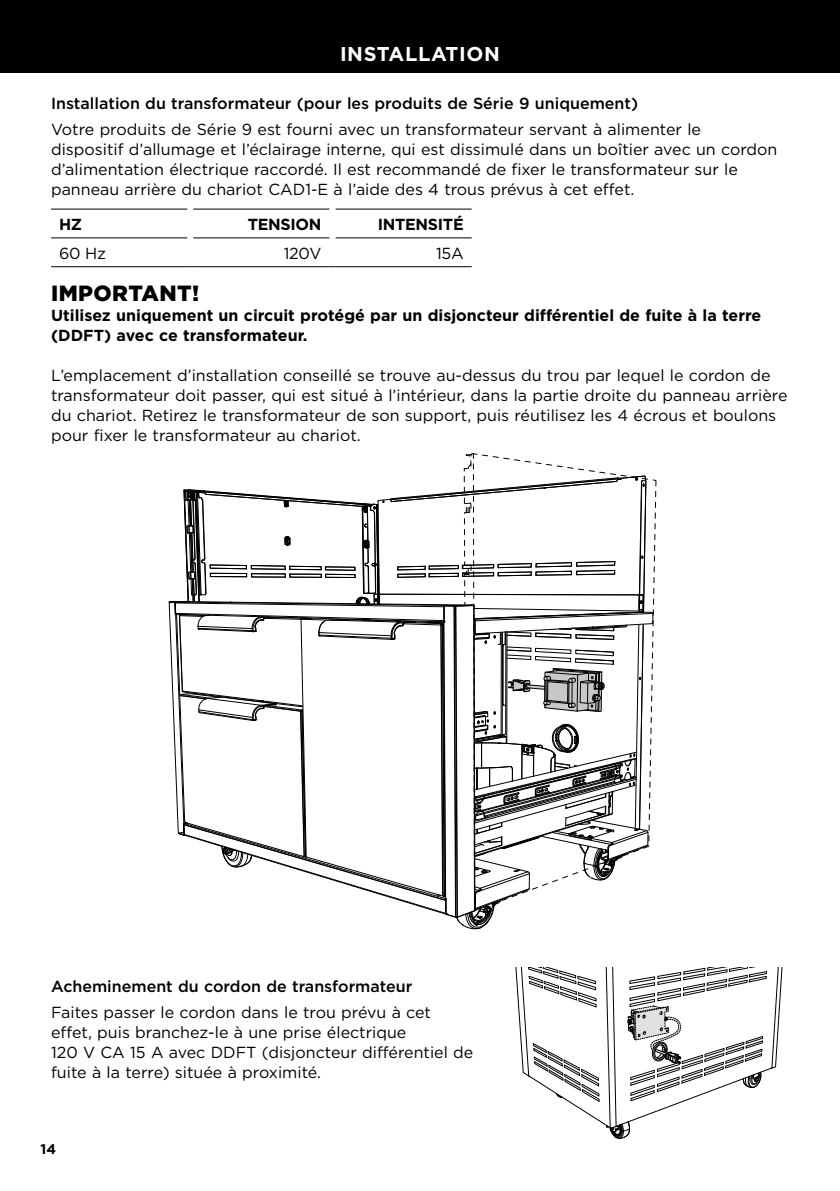
<style>
.page{position:relative;width:840px;height:1191px;background:#fff}
.page>*{position:absolute;margin:0;border:0;box-sizing:border-box;transform-origin:0 0}
.t1{font:900 22px "Gotham";letter-spacing:.02em;color:#000}
.t2{font:700 20px "Gotham";letter-spacing:.03em;color:#fff}
.t3{font:16px/20px "Gotham";color:#000}
.t4{font:700 16px/20px "Gotham";color:#000}
.t5{font:500 16px "Gotham";color:#000}
.t6{font:700 16px "Gotham";letter-spacing:-.02em;color:#000}
.t7{font:700 14px "Gotham";color:#000}
</style>
<div class="page">
<div style="left:0;top:0;width:839px;height:73px;background:#000"></div>
<hr style="left:51px;top:209px;width:136px;height:1px;background:#000">
<hr style="left:193px;top:209px;width:136px;height:1px;background:#000">
<hr style="left:335px;top:209px;width:136px;height:1px;background:#000">
<hr style="left:51px;top:237px;width:136px;height:1px;background:#000">
<hr style="left:193px;top:237px;width:136px;height:1px;background:#000">
<hr style="left:335px;top:237px;width:136px;height:1px;background:#000">
<hr style="left:51px;top:266px;width:136px;height:1px;background:#000">
<hr style="left:193px;top:266px;width:136px;height:1px;background:#000">
<hr style="left:335px;top:266px;width:136px;height:1px;background:#000">
<svg style="left:169px;top:453px;width:486px;height:476px"></svg>
<svg style="left:515px;top:967px;width:268px;height:172px"></svg>
<p class="t2" style="left:340px;top:41px;width:161px">INSTALLATION</p>
<p class="t5" style="left:51px;top:93px;width:588px">Installation du transformateur (pour les produits de Série 9 uniquement)</p>
<p class="t3" style="left:51px;top:119px;width:727px">Votre produits de Série 9 est fourni avec un transformateur servant à alimenter le dispositif d’allumage et l’éclairage interne, qui est dissimulé dans un boîtier avec un cordon d’alimentation électrique raccordé. Il est recommandé de fixer le transformateur sur le panneau arrière du chariot CAD1-E à l’aide des 4 trous prévus à cet effet.</p>
<p class="t4" style="left:59px;top:214px;width:25px">HZ</p>
<p class="t6" style="left:247px;top:214px;width:75px">TENSION</p>
<p class="t6" style="left:377px;top:214px;width:87px">INTENSITÉ</p>
<p class="t3" style="left:59px;top:243px;width:48px">60 Hz</p>
<p class="t3" style="left:283px;top:243px;width:39px">120V</p>
<p class="t3" style="left:436px;top:243px;width:29px">15A</p>
<h1 class="t1" style="left:51px;top:278px;width:150px">IMPORTANT!</h1>
<p class="t4" style="left:51px;top:305px;width:711px">Utilisez uniquement un circuit protégé par un disjoncteur différentiel de fuite à la terre (DDFT) avec ce transformateur.</p>
<p class="t3" style="left:51px;top:365px;width:737px">L’emplacement d’installation conseillé se trouve au-dessus du trou par lequel le cordon de transformateur doit passer, qui est situé à l’intérieur, dans la partie droite du panneau arrière du chariot. Retirez le transformateur de son support, puis réutilisez les 4 écrous et boulons pour fixer le transformateur au chariot.</p>
<p class="t5" style="left:51px;top:976px;width:362px">Acheminement du cordon de transformateur</p>
<p class="t3" style="left:51px;top:1001px;width:423px">Faites passer le cordon dans le trou prévu à cet effet, puis branchez-le à une prise électrique<br>120 V CA 15 A avec DDFT (disjoncteur différentiel de fuite à la terre) située à proximité.</p>
<p class="t7" style="left:41px;top:1139px;width:17px">14</p>
</div>
